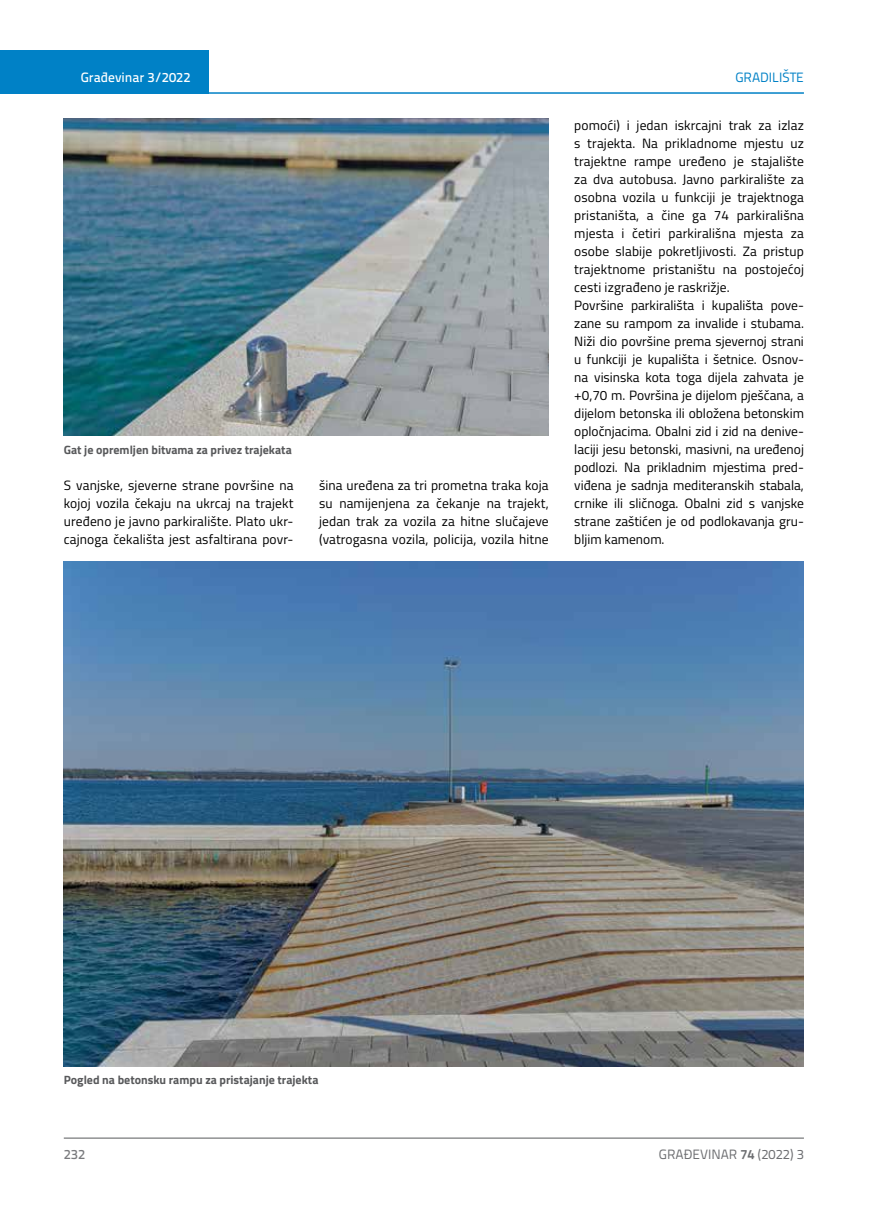
<style>
.page{position:relative;width:872px;height:1212px;background:#fff}
.page>*{position:absolute;margin:0;border:0;box-sizing:border-box;transform-origin:0 0}
.t1{font:13.5px/18px "Titillium";color:#000;text-align:justify}
.t2{font:13.5px "Titillium Text 22 L";color:#6d6e71}
.t3{font:500 13.5px "Titillium Text 22 L";color:#fff}
.t4{font:13.5px "Titillium Text 22 L";color:#0081c6}
.t5{font:500 13.5px "Titillium Text 22 L";color:#797a7d}
.t6{font:700 12px "Titillium";color:#58595b}
.s1{font-weight:700}
</style>
<div class="page">
<div style="left:0;top:50px;width:208px;height:44px;background:#0081c6"></div>
<hr style="left:0;top:92px;width:804px;height:2px;background:#0081c6">
<hr style="left:64px;top:1138px;width:740px;height:1px;background:#58595b">
<img style="left:64px;top:118px;width:485px;height:318px">
<img style="left:64px;top:562px;width:740px;height:504px">
<p class="t3" style="left:81px;top:67px;width:111px">Građevinar 3/2022</p>
<p class="t4" style="left:735px;top:68px;width:70px">GRADILIŠTE</p>
<p class="t6" style="left:64px;top:440px;width:229px">Gat je opremljen bitvama za privez trajekata</p>
<p class="t1" style="left:64px;top:475px;width:231px">S vanjske, sjeverne strane površine na kojoj vozila čekaju na ukrcaj na trajekt uređeno je javno parkiralište. Plato ukr&shy;cajnoga čekališta jest asfaltirana povr-</p>
<p class="t1" style="left:319px;top:475px;width:231px">šina uređena za tri prometna traka koja su namijenjena za čekanje na trajekt, jedan trak za vozila za hitne slučajeve (vatrogasna vozila, policija, vozila hitne</p>
<p class="t1" style="left:574px;top:115px;width:231px;text-align:left">pomoći) i jedan iskrcajni trak za izlaz s trajekta. Na prikladnome mjestu uz trajektne rampe uređeno je stajalište za dva autobusa. Javno parkiralište za osobna vozila u funkciji je trajektnoga pristaništa, a čine ga 74 parkirališna mjesta i četiri parkirališna mjesta za osobe slabije pokretljivosti. Za pristup trajektnome pristaništu na postojećoj cesti izgrađeno je raskrižje.<br>Površine parkirališta i kupališta pove&shy;zane su rampom za invalide i stubama.<br>Niži dio površine prema sjevernoj strani u funkciji je kupališta i šetnice. Osnov&shy;na visinska kota toga dijela zahvata je +0,70 m. Površina je dijelom pješčana, a dijelom betonska ili obložena betonskim opločnjacima. Obalni zid i zid na denive&shy;laciji jesu betonski, masivni, na uređenoj podlozi. Na prikladnim mjestima pred&shy;viđena je sadnja mediteranskih stabala, crnike ili sličnoga. Obalni zid s vanjske strane zaštićen je od podlokavanja gru&shy;bljim kamenom.</p>
<p class="t6" style="left:64px;top:1071px;width:256px">Pogled na betonsku rampu za pristajanje trajekta</p>
<p class="t5" style="left:64px;top:1144px;width:23px">232</p>
<p class="t2" style="left:659px;top:1144px;width:146px">GRAĐEVINAR <span class="s1">74</span> (2022) 3</p>
</div>
